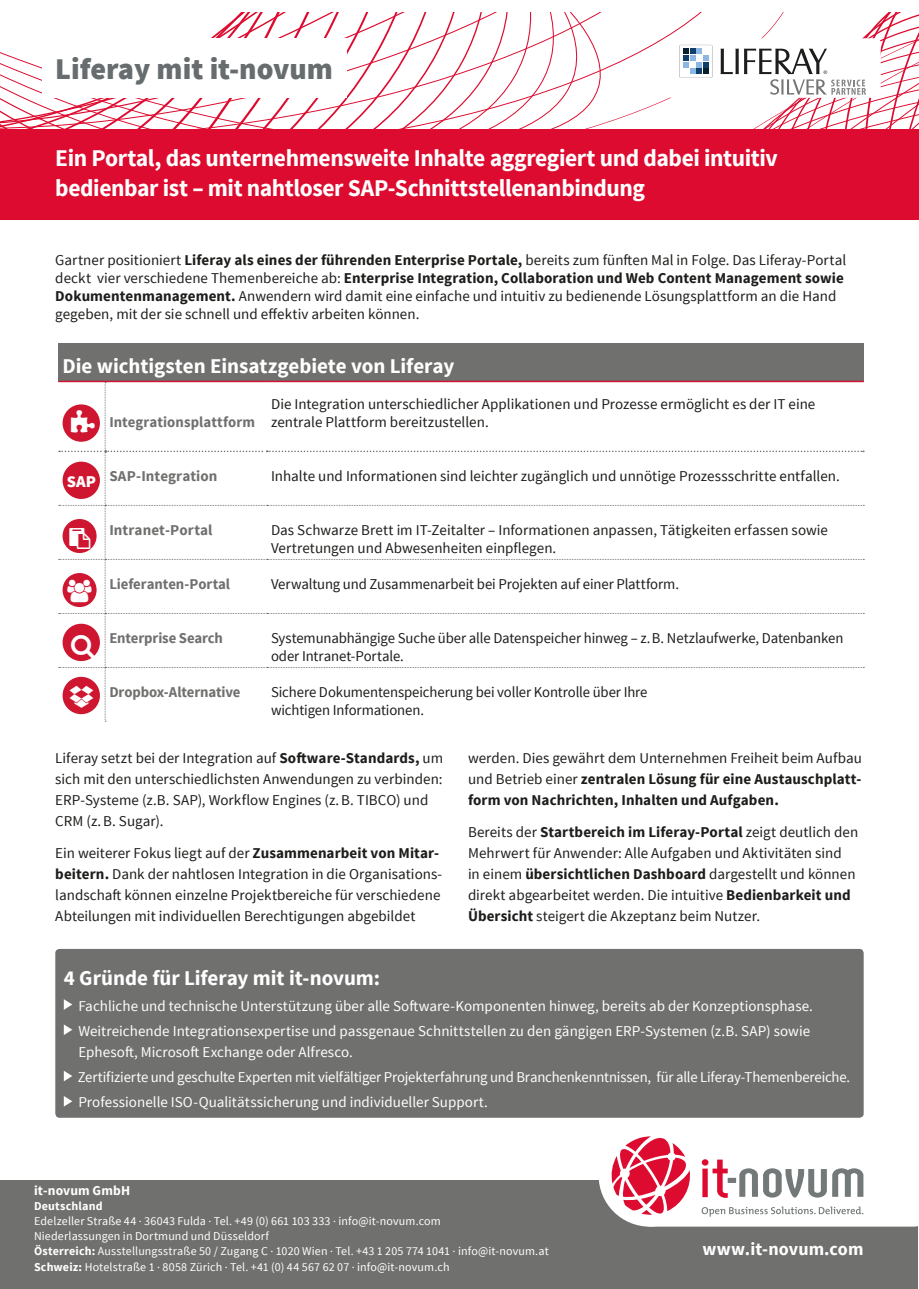
<style>
.page{position:relative;width:919px;height:1289px;background:#fff}
.page>*{position:absolute;margin:0;border:0;box-sizing:border-box;transform-origin:0 0}
.t1{font:900 30px "Source Sans Pro";color:#676c6f}
.t2{font:700 24px/30px "Source Sans Pro";letter-spacing:-.02em;color:#fff}
.t3{font:700 21px "Source Sans Pro";letter-spacing:-.005em;color:#fff}
.t4{font:700 18px "Source Sans Pro";letter-spacing:.005em;color:#fff}
.t5{font:15px/21px "Source Sans Pro";color:#1d1d1b}
.t6{font:15px/25.2px "Source Sans Pro";color:#fff}
.t7{font:700 15px/21px "Source Sans Pro";letter-spacing:.005em;color:#1d1d1b;text-align:justify}
.t8{font:700 15px "Source Sans Pro";color:#70706f}
.t9{font:700 13.5px "Source Sans Pro";letter-spacing:.01em;color:#fff}
.t10{font:12px/15px "Source Sans Pro";letter-spacing:.01em;color:#fff}
.t11{font:700 12px "Source Sans Pro";letter-spacing:.015em;color:#fff}
.s1{font-weight:700}
.s2{font-weight:900;font-size:16.5px;color:#fff}
.s3{font-weight:400}
</style>
<div class="page">
<div style="left:1px;top:1179px;width:917px;height:109px;background:#70706f"></div>
<svg style="left:0;top:13px;width:464px;height:116px"></svg>
<svg style="left:464px;top:13px;width:54px;height:116px"></svg>
<div style="left:598px;top:1124px;width:102px;height:102px;background:#fff;border-radius:50%"></div>
<svg style="left:610px;top:1136px;width:308px;height:90px"></svg>
<div style="left:0;top:129px;width:918px;height:91px;background:#dd0b2f"></div>
<div style="left:43px;top:38px;width:304px;height:60px;background:#fff"></div>
<div style="left:55px;top:948px;width:808px;height:169px;background:#70706f;border-radius:4px"></div>
<svg style="left:64px;top:999px;width:8px;height:10px"></svg>
<svg style="left:64px;top:1024px;width:8px;height:11px"></svg>
<svg style="left:64px;top:1071px;width:8px;height:10px"></svg>
<svg style="left:64px;top:1096px;width:8px;height:10px"></svg>
<div style="left:58px;top:343px;width:805px;height:38px;background:#70706f"></div>
<hr style="left:58px;top:381px;width:47px;height:1px;background:#ce1631">
<hr style="left:105px;top:381px;width:162px;height:1px;background:#ce1631">
<hr style="left:267px;top:381px;width:596px;height:1px;background:#ce1631">
<svg style="left:518px;top:13px;width:400px;height:116px"></svg>
<svg style="left:59px;top:382px;width:805px;height:339px"></svg>
<h1 class="t1" style="left:55px;top:50px;width:279px">Liferay mit it-novum</h1>
<h2 class="t2" style="left:55px;top:144px;width:724px">Ein Portal, das unternehmensweite Inhalte aggregiert und dabei intuitiv bedienbar ist – mit nahtloser SAP-Schnittstellenanbindung</h2>
<p class="t5" style="left:55px;top:251px;width:792px;line-height:18px">Gartner positioniert <span class="s1">Liferay als eines der führenden Enterprise Portale,</span> bereits zum fünften Mal in Folge. Das Liferay-Portal deckt vier verschiedene Themenbereiche ab: <span class="s1">Enterprise Integration, Collaboration und Web Content Management sowie Dokumentenmanagement.</span> Anwendern wird damit eine einfache und intuitiv zu bedienende Lösungsplattform an die Hand gegeben, mit der sie schnell und effektiv arbeiten können.</p>
<h3 class="t3" style="left:63px;top:352px;width:393px">Die wichtigsten Einsatzgebiete von Liferay</h3>
<p class="t8" style="left:109px;top:412px;width:147px">Integrationsplattform</p>
<p class="t5" style="left:271px;top:395px;width:546px;line-height:18px">Die Integration unterschiedlicher Applikationen und Prozesse ermöglicht es der IT eine zentrale Plattform bereitzustellen.</p>
<p class="t8" style="left:67px;top:466px;width:152px"><span class="s2">SAP</span> SAP-Integration</p>
<p class="t5" style="left:271px;top:466px;width:570px">Inhalte und Informationen sind leichter zugänglich und unnötige Prozessschritte entfallen.</p>
<p class="t8" style="left:109px;top:520px;width:105px">Intranet-Portal</p>
<p class="t5" style="left:271px;top:521px;width:558px;line-height:18px">Das Schwarze Brett im IT-Zeitalter – Informationen anpassen, Tätigkeiten erfassen sowie<br>Vertretungen und Abwesenheiten einpflegen.</p>
<p class="t8" style="left:109px;top:574px;width:122px">Lieferanten-Portal</p>
<p class="t5" style="left:271px;top:574px;width:409px">Verwaltung und Zusammenarbeit bei Projekten auf einer Plattform.</p>
<p class="t8" style="left:109px;top:628px;width:115px">Enterprise Search</p>
<p class="t5" style="left:271px;top:629px;width:574px;line-height:18px">Systemunabhängige Suche über alle Datenspeicher hinweg – z. B. Netzlaufwerke, Datenbanken oder Intranet-Portale.</p>
<p class="t8" style="left:109px;top:682px;width:133px">Dropbox-Alternative</p>
<p class="t5" style="left:271px;top:683px;width:378px;line-height:18px">Sichere Dokumentenspeicherung bei voller Kontrolle über Ihre wichtigen Informationen.</p>
<p class="t5" style="left:55px;top:748px;width:389px">Liferay setzt bei der Integration auf <span class="s1">Software-Standards,</span> um sich mit den unterschiedlichsten Anwendungen zu verbinden:<br>ERP-Systeme (z.B. SAP), Workflow Engines (z. B. TIBCO) und CRM (z. B. Sugar).</p>
<p class="t5" style="left:55px;top:842px;width:388px">Ein weiterer Fokus liegt auf der <span class="s1">Zusammenarbeit von Mitar&shy;beitern.</span> Dank der nahtlosen Integration in die Organisations&shy;landschaft können einzelne Projektbereiche für verschiedene Abteilungen mit individuellen Berechtigungen abgebildet</p>
<p class="t7" style="left:468px;top:748px;width:395px"><span class="s3">werden. Dies gewährt dem Unternehmen Freiheit beim Aufbau und Betrieb einer</span> zentralen Lösung für eine Austauschplatt&shy;form von Nachrichten, Inhalten und Aufgaben.</p>
<p class="t5" style="left:468px;top:821px;width:391px">Bereits der <span class="s1">Startbereich im Liferay-Portal</span> zeigt deutlich den Mehrwert für Anwender: Alle Aufgaben und Aktivitäten sind<br>in einem <span class="s1">übersichtlichen Dashboard</span> dargestellt und können direkt abgearbeitet werden. Die intuitive <span class="s1">Bedienbarkeit und Übersicht</span> steigert die Akzeptanz beim Nutzer.</p>
<h3 class="t3" style="left:64px;top:964px;width:318px">4 Gründe für Liferay mit it-novum:</h3>
<p class="t6" style="left:78px;top:993px;width:736px">Fachliche und technische Unterstützung über alle Software-Komponenten hinweg, bereits ab der Konzeptionsphase.<br>Weitreichende Integrationsexpertise und passgenaue Schnittstellen zu den gängigen ERP-Systemen (z.B. SAP) sowie</p>
<p class="t6" style="left:78px;top:1039px;width:774px">Ephesoft, Microsoft Exchange oder Alfresco.<br>Zertifizierte und geschulte Experten mit vielfältiger Projekterfahrung und Branchenkenntnissen, für alle Liferay-Themenbereiche.<br>Professionelle ISO-Qualitätssicherung und individueller Support.</p>
<p class="t9" style="left:34px;top:1182px;width:98px">it-novum GmbH</p>
<p class="t11" style="left:34px;top:1198px;width:70px">Deutschland</p>
<p class="t10" style="left:34px;top:1214px;width:516px">Edelzeller Straße 44 . 36043 Fulda . Tel. +49 (0) 661 103 333 . info@it-novum.com<br>Niederlassungen in Dortmund und Düsseldorf<br><span class="s1">Österreich:</span> Ausstellungsstraße 50 / Zugang C . 1020 Wien . Tel. +43 1 205 774 1041 . info@it-novum.at <span class="s1">Schweiz:</span> Hotelstraße 1 . 8058 Zürich . Tel. +41 (0) 44 567 62 07 . info@it-novum.ch</p>
<p class="t4" style="left:702px;top:1236px;width:162px">www.it-novum.com</p>
</div>
